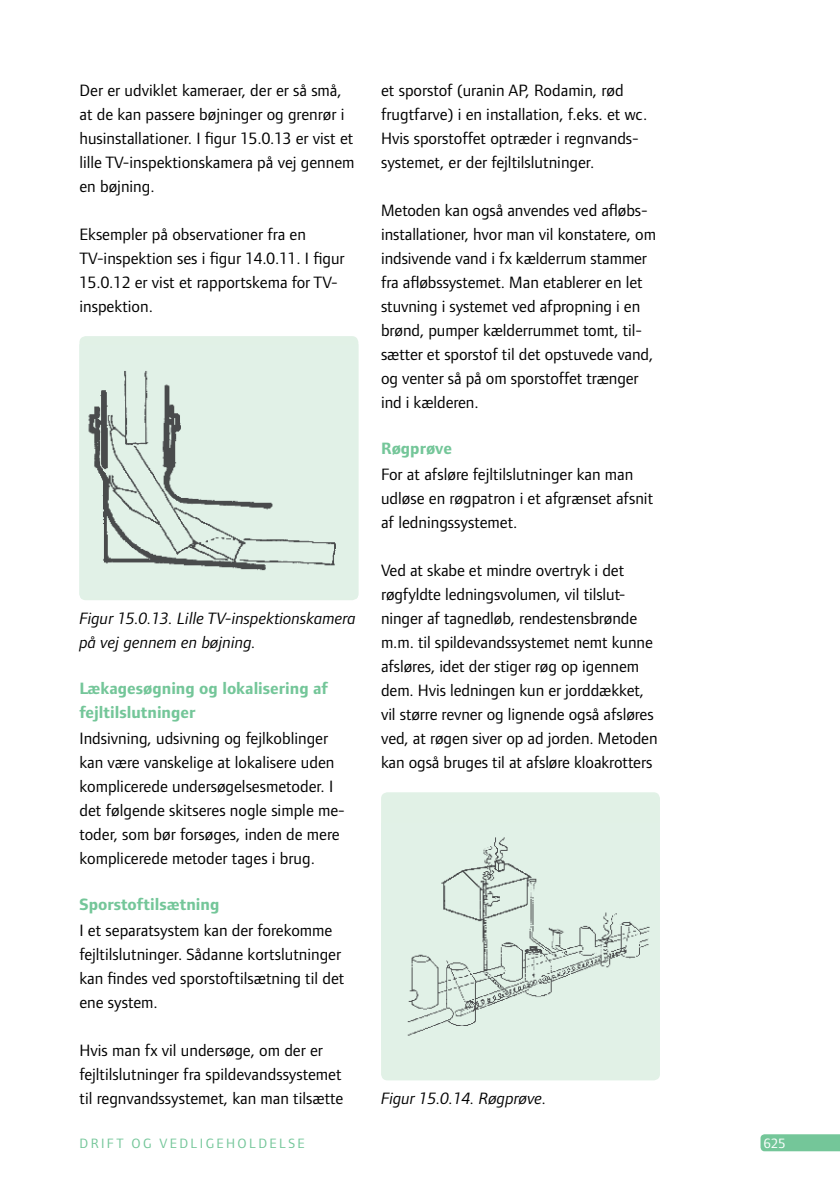
<style>
.page{position:relative;width:840px;height:1191px;background:#fff}
.page>*{position:absolute;margin:0;border:0;box-sizing:border-box;transform-origin:0 0}
.t1{font:17px/24px "Foundry Form Sans";color:#000}
.t2{font:italic 17px/24px "Foundry Form Sans";color:#000}
.t3{font:700 17px/24px "Foundry Form Sans";color:#74c699}
.t4{font:14px "Foundry Form Sans";letter-spacing:.17em;color:#74c699}
.t5{font:14px "Foundry Form Sans";color:#fff}
</style>
<div class="page">
<svg style="left:760px;top:1134px;width:79px;height:17px"></svg>
<div style="left:79px;top:336px;width:279px;height:264px;background:#e1f1e6;border-radius:6px"></div>
<img style="left:79px;top:371px;width:279px;height:227px">
<div style="left:381px;top:792px;width:278px;height:288px;background:#e1f1e6;border-radius:6px"></div>
<img style="left:407px;top:837px;width:243px;height:199px">
<p class="t1" style="left:79px;top:78px;width:276px">Der er udviklet kameraer, der er så små, at de kan passere bøjninger og grenrør i husinstallationer. I figur 15.0.13 er vist et lille TV-inspektionskamera på vej gennem en bøjning.</p>
<p class="t1" style="left:79px;top:222px;width:266px">Eksempler på observationer fra en<br>TV-inspektion ses i figur 14.0.11. I figur<br>15.0.12 er vist et rapportskema for TV&shy;inspektion.</p>
<p class="t2" style="left:79px;top:606px;width:278px">Figur 15.0.13. Lille TV-inspektionskamera på vej gennem en bøjning.</p>
<p class="t3" style="left:79px;top:676px;width:250px">Lækagesøgning og lokalisering af fejltilslutninger</p>
<p class="t1" style="left:79px;top:726px;width:267px">Indsivning, udsivning og fejlkoblinger kan være vanskelige at lokalisere uden komplicerede undersøgelsesmetoder. I det følgende skitseres nogle simple me&shy;toder, som bør forsøges, inden de mere komplicerede metoder tages i brug.</p>
<p class="t3" style="left:79px;top:892px;width:141px">Sporstoftilsætning</p>
<p class="t1" style="left:79px;top:918px;width:266px">I et separatsystem kan der forekomme fejltilslutninger. Sådanne kortslutninger kan findes ved sporstoftilsætning til det ene system.</p>
<p class="t1" style="left:79px;top:1038px;width:265px">Hvis man fx vil undersøge, om der er fejltilslutninger fra spildevandssystemet til regnvandssystemet, kan man tilsætte</p>
<p class="t1" style="left:381px;top:78px;width:267px">et sporstof (uranin AP, Rodamin, rød frugtfarve) i en installation, f.eks. et wc.<br>Hvis sporstoffet optræder i regnvands&shy;systemet, er der fejltilslutninger.</p>
<p class="t1" style="left:381px;top:198px;width:276px">Metoden kan også anvendes ved afløbs&shy;installationer, hvor man vil konstatere, om indsivende vand i fx kælderrum stammer fra afløbssystemet. Man etablerer en let stuvning i systemet ved afpropning i en brønd, pumper kælderrummet tomt, til&shy;sætter et sporstof til det opstuvede vand, og venter så på om sporstoffet trænger ind i kælderen.</p>
<p class="t3" style="left:381px;top:436px;width:72px">Røgprøve</p>
<p class="t1" style="left:381px;top:462px;width:273px">For at afsløre fejltilslutninger kan man udløse en røgpatron i et afgrænset afsnit af ledningssystemet.</p>
<p class="t1" style="left:381px;top:558px;width:278px">Ved at skabe et mindre overtryk i det røgfyldte ledningsvolumen, vil tilslut&shy;ninger af tagnedløb, rendestensbrønde m.m. til spildevandssystemet nemt kunne afsløres, idet der stiger røg op igennem dem. Hvis ledningen kun er jorddækket, vil større revner og lignende også afsløres ved, at røgen siver op ad jorden. Metoden kan også bruges til at afsløre kloakrotters</p>
<p class="t2" style="left:381px;top:1086px;width:167px">Figur 15.0.14. Røgprøve.</p>
<p class="t4" style="left:79px;top:1135px;width:227px">Drift og ved ligehold else</p>
<p class="t5" style="left:763px;top:1135px;width:23px">625</p>
</div>
